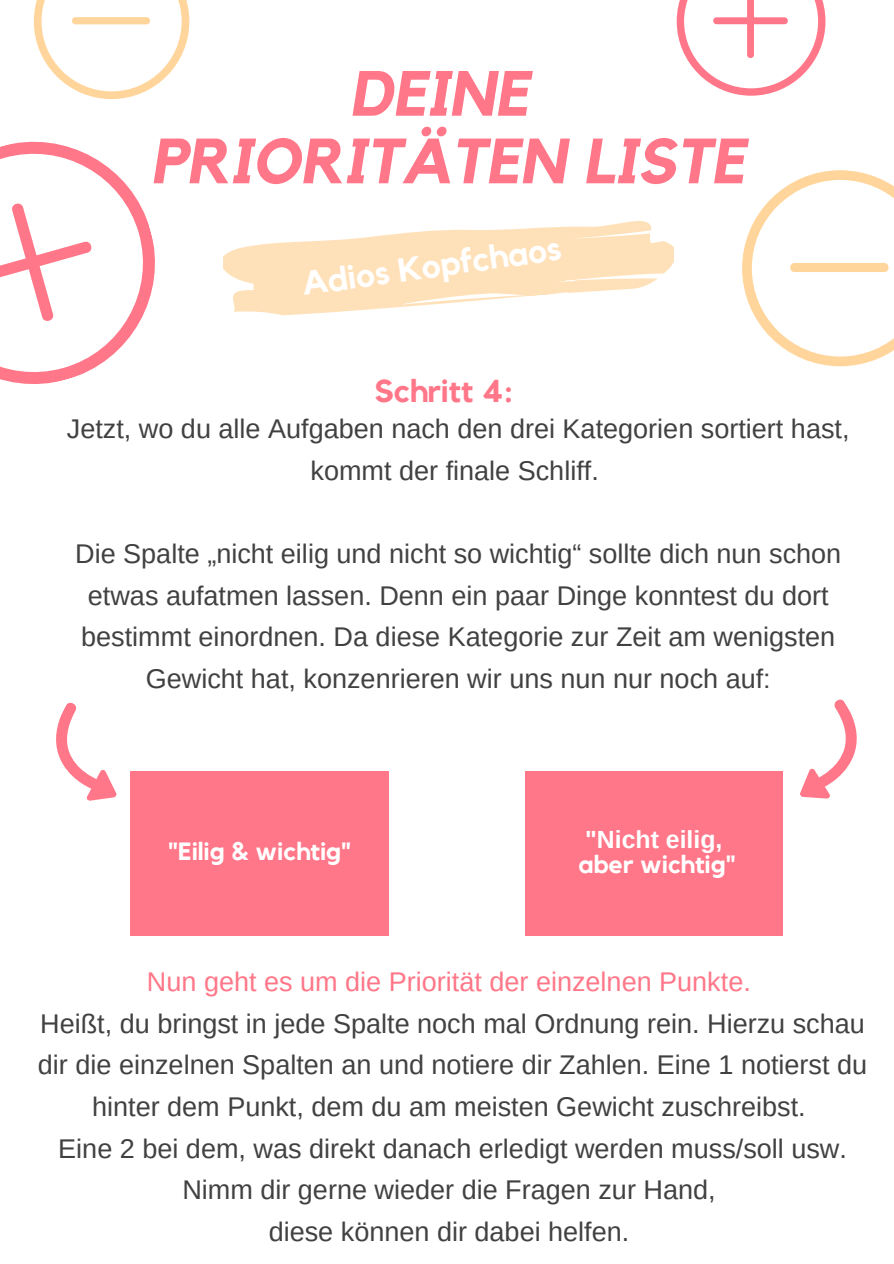
<style>
.page{position:relative;width:894px;height:1264px;background:#fff}
.page>*{position:absolute;margin:0;border:0;box-sizing:border-box;transform-origin:0 0}
.t1{font:italic 700 63px "Kollektif";color:#f78}
.t2{font:700 33.15px "Kollektif";color:#fff}
.t3{font:700 31.5px "Kollektif";color:#f78}
.t4{font:27px/41.7px "Arimo";color:#424141;text-align:center}
.t5{font:27px "Arimo";color:#f78}
.t6{font:700 24.9px "Kollektif";color:#fff}
.t7{font:700 24.9px "Arimo";color:#fff}
</style>
<div class="page">
<svg style="left:223px;top:221px;width:450px;height:94px"></svg>
<div style="left:372px;top:771px;width:16px;height:164px;background:#f78"></div>
<div style="left:146px;top:771px;width:226px;height:164px;background:#f78"></div>
<div style="left:130px;top:771px;width:16px;height:164px;background:#f78"></div>
<div style="left:766px;top:771px;width:16px;height:164px;background:#f78"></div>
<div style="left:540px;top:771px;width:226px;height:164px;background:#f78"></div>
<div style="left:524px;top:771px;width:16px;height:164px;background:#f78"></div>
<svg style="left:34px;top:0;width:155px;height:99px"></svg>
<svg style="left:676px;top:0;width:149px;height:96px"></svg>
<svg style="left:0;top:141px;width:155px;height:243px"></svg>
<svg style="left:0;top:200px;width:94px;height:124px"></svg>
<svg style="left:742px;top:170px;width:151px;height:196px"></svg>
<svg style="left:782px;top:699px;width:75px;height:111px"></svg>
<svg style="left:56px;top:702px;width:61px;height:99px"></svg>
<p class="t1" style="left:349px;top:65px;width:181px">DEINE</p>
<p class="t1" style="left:151px;top:132px;width:595px">PRIORITÄTEN LISTE</p>
<p class="t2" style="left:300px;top:269px;width:263px;rotate:-8deg">Adios Kopfchaos</p>
<p class="t3" style="left:374px;top:376px;width:140px">Schritt 4:</p>
<p class="t4" style="left:67px;top:407px;width:784px">Jetzt, wo du alle Aufgaben nach den drei Kategorien sortiert hast, kommt der finale Schliff.</p>
<p class="t4" style="left:75px;top:532px;width:767px">Die Spalte „nicht eilig und nicht so wichtig“ sollte dich nun schon etwas aufatmen lassen. Denn ein paar Dinge konntest du dort bestimmt einordnen. Da diese Kategorie zur Zeit am wenigsten Gewicht hat, konzenrieren wir uns nun nur noch auf:</p>
<p class="t6" style="left:168px;top:840px;width:184px">"Eilig &amp; wichtig"</p>
<p class="t7" style="left:585px;top:825px;width:139px">"Nicht eilig,</p>
<p class="t6" style="left:578px;top:852px;width:158px">aber wichtig"</p>
<p class="t5" style="left:147px;top:966px;width:605px">Nun geht es um die Priorität der einzelnen Punkte.</p>
<p class="t4" style="left:38px;top:1002px;width:830px">Heißt, du bringst in jede Spalte noch mal Ordnung rein. Hierzu schau dir die einzelnen Spalten an und notiere dir Zahlen. Eine 1 notierst du hinter dem Punkt, dem du am meisten Gewicht zuschreibst.</p>
<p class="t4" style="left:58px;top:1127px;width:790px">Eine 2 bei dem, was direkt danach erledigt werden muss/soll usw.</p>
<p class="t4" style="left:182px;top:1168px;width:534px">Nimm dir gerne wieder die Fragen zur Hand,</p>
<p class="t4" style="left:268px;top:1210px;width:362px">diese können dir dabei helfen.</p>
</div>
